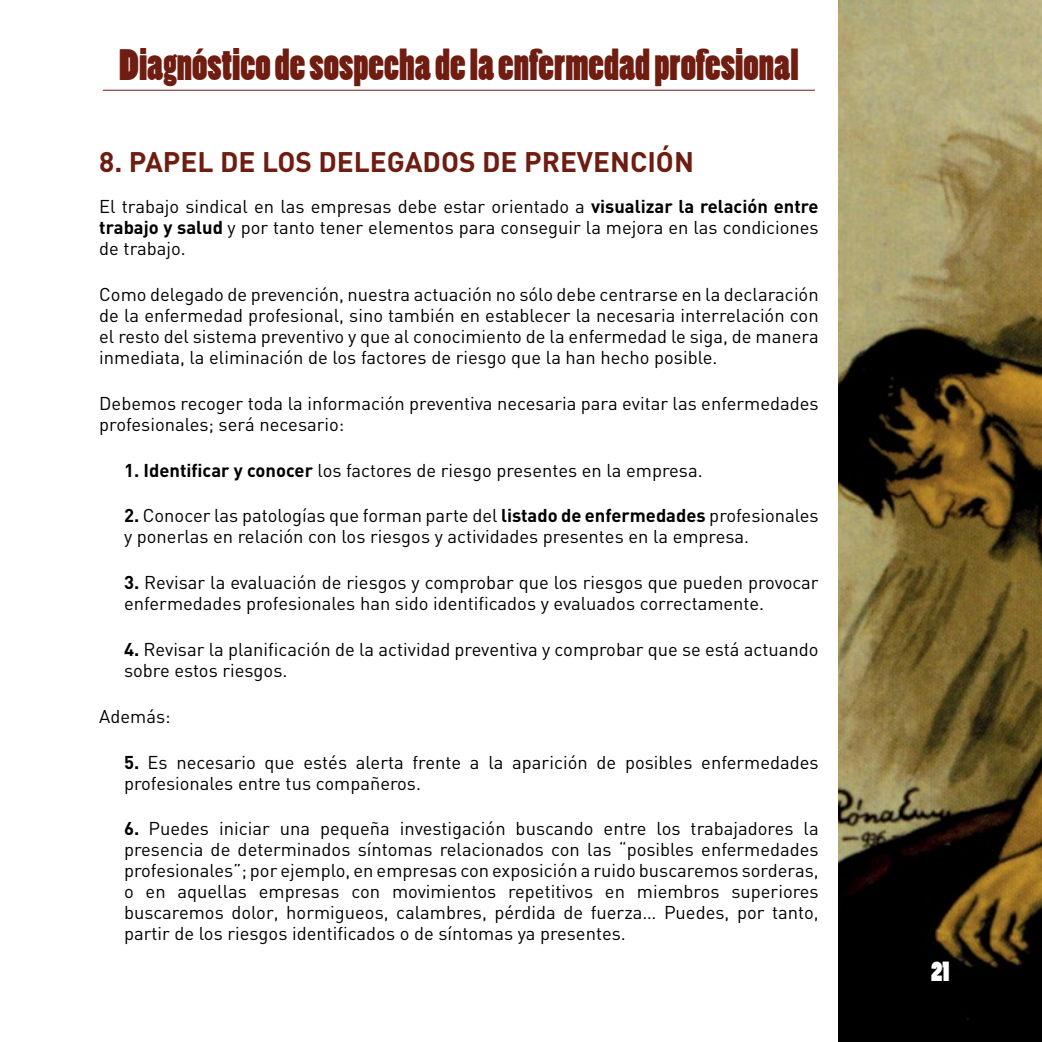
<style>
.page{position:relative;width:1042px;height:1042px;background:#fff}
.page>*{position:absolute;margin:0;border:0;box-sizing:border-box;transform-origin:0 0}
.t1{font:41.12px "Poplar Std";color:#6f1c11}
.t2{font:700 28px "DIN";color:#6f1c11}
.t3{font:26.25px "Poplar Std";color:#fff}
.t4{font:18.38px/21px "DIN";color:#000}
.s1{font-weight:700}
</style>
<div class="page">
<img style="left:838px;top:0;width:204px;height:1042px">
<hr style="left:103px;top:90px;width:712px;height:1px;background:#6f1c11">
<h1 class="t1" style="left:119px;top:42px;width:681px">Diagnóstico de sospecha de la enfermedad profesional</h1>
<h2 class="t2" style="left:99px;top:144px;width:596px">8. PAPEL DE LOS DELEGADOS DE PREVENCIÓN</h2>
<p class="t4" style="left:99px;top:195px;width:721px;text-align:justify">El trabajo sindical en las empresas debe estar orientado a <span class="s1">visualizar la relación entre trabajo y salud</span> y por tanto tener elementos para conseguir la mejora en las condiciones de trabajo.</p>
<p class="t4" style="left:99px;top:283px;width:721px;text-align:justify">Como delegado de prevención, nuestra actuación no sólo debe centrarse en la declaración de la enfermedad profesional, sino también en establecer la necesaria interrelación con el resto del sistema preventivo y que al conocimiento de la enfermedad le siga, de manera inmediata, la eliminación de los factores de riesgo que la han hecho posible.</p>
<p class="t4" style="left:99px;top:392px;width:721px">Debemos recoger toda la información preventiva necesaria para evitar las enfermedades profesionales; será necesario:</p>
<p class="t4" style="left:124px;top:459px;width:580px"><span class="s1">1. Identificar y conocer</span> los factores de riesgo presentes en la empresa.</p>
<p class="t4" style="left:124px;top:505px;width:696px"><span class="s1">2.</span> Conocer las patologías que forman parte del <span class="s1">listado de enfermedades</span> profesionales y ponerlas en relación con los riesgos y actividades presentes en la empresa.</p>
<p class="t4" style="left:124px;top:572px;width:696px"><span class="s1">3.</span> Revisar la evaluación de riesgos y comprobar que los riesgos que pueden provocar enfermedades profesionales han sido identificados y evaluados correctamente.</p>
<p class="t4" style="left:124px;top:638px;width:696px"><span class="s1">4.</span> Revisar la planificación de la actividad preventiva y comprobar que se está actuando sobre estos riesgos.</p>
<p class="t4" style="left:99px;top:705px;width:73px">Además:</p>
<p class="t4" style="left:124px;top:751px;width:696px"><span class="s1">5.</span> Es necesario que estés alerta frente a la aparición de posibles enfermedades profesionales entre tus compañeros.</p>
<p class="t4" style="left:124px;top:818px;width:696px;text-align:justify"><span class="s1">6.</span> Puedes iniciar una pequeña investigación buscando entre los trabajadores la presencia de determinados síntomas relacionados con las “posibles enfermedades profesionales”; por ejemplo, en empresas con exposición a ruido buscaremos sorderas, o en aquellas empresas con movimientos repetitivos en miembros superiores buscaremos dolor, hormigueos, calambres, pérdida de fuerza… Puedes, por tanto, partir de los riesgos identificados o de síntomas ya presentes.</p>
<h3 class="t3" style="left:931px;top:956px;width:20px">21</h3>
</div>
